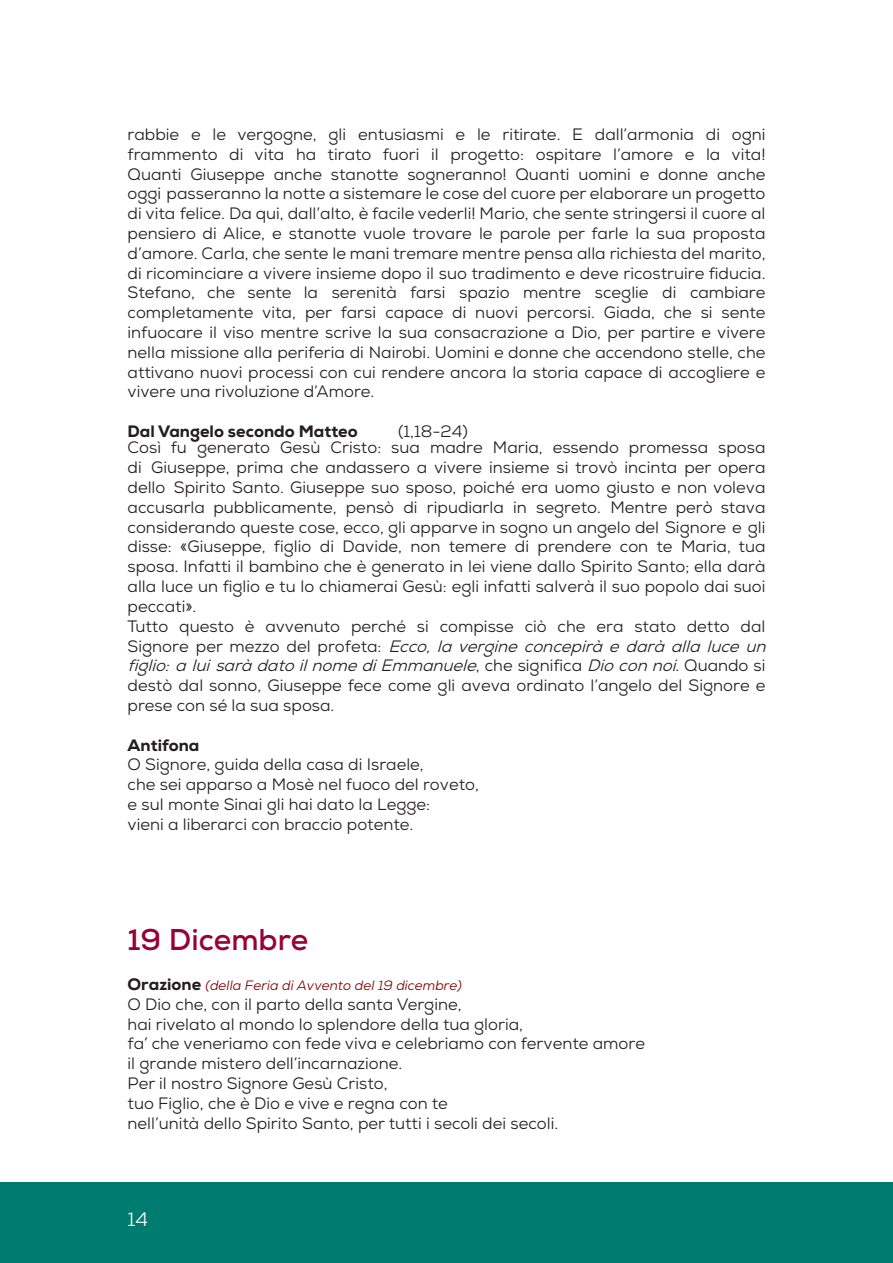
<style>
.page{position:relative;width:893px;height:1263px;background:#fff}
.page>*{position:absolute;margin:0;border:0;box-sizing:border-box;transform-origin:0 0}
.Normale{font:700 30px "Nexa";color:#903}
.t1{font:19.5px "Nexa";color:#fff}
.Normale-2{font:16.5px/19.8px "Nexa";color:#231f20}
.Normale-3{font:800 16.5px "Nexa";color:#231f20}
.Normale-4{font:italic 13.5px "Nexa";color:#800000}
.s1{font-style:italic}
.s2{font-weight:800}
.s3{font-weight:800;font-style:normal;font-size:16.5px;color:#231f20}
</style>
<div class="page">
<div style="left:0;top:1182px;width:893px;height:81px;background:#007b6f"></div>
<p class="Normale-2" style="left:128px;top:124px;width:639px;text-align:justify">rabbie e le vergogne, gli entusiasmi e le ritirate. E dall’armonia di ogni frammento di vita ha tirato fuori il progetto: ospitare l’amore e la vita!<br>Quanti Giuseppe anche stanotte sogneranno! Quanti uomini e donne anche oggi passeranno la notte a sistemare le cose del cuore per elaborare un progetto di vita felice. Da qui, dall’alto, è facile vederli! Mario, che sente stringersi il cuore al pensiero di Alice, e stanotte vuole trovare le parole per farle la sua proposta d’amore. Carla, che sente le mani tremare mentre pensa alla richiesta del marito, di ricominciare a vivere insieme dopo il suo tradimento e deve ricostruire fiducia.<br>Stefano, che sente la serenità farsi spazio mentre sceglie di cambiare completamente vita, per farsi capace di nuovi percorsi. Giada, che si sente infuocare il viso mentre scrive la sua consacrazione a Dio, per partire e vivere nella missione alla periferia di Nairobi. Uomini e donne che accendono stelle, che attivano nuovi processi con cui rendere ancora la storia capace di accogliere e vivere una rivoluzione d’Amore.</p>
<p class="Normale-3" style="left:128px;top:421px;width:232px">Dal Vangelo secondo Matteo</p>
<p class="Normale-2" style="left:128px;top:423px;width:639px;line-height:16.5px;text-indent:271px">(1,18-24)<br>Così fu generato Gesù Cristo: sua madre Maria, essendo promessa sposa</p>
<p class="Normale-2" style="left:128px;top:458px;width:645px">di Giuseppe, prima che andassero a vivere insieme si trovò incinta per opera dello Spirito Santo. Giuseppe suo sposo, poiché era uomo giusto e non voleva accusarla pubblicamente, pensò di ripudiarla in segreto. Mentre però stava considerando queste cose, ecco, gli apparve in sogno un angelo del Signore e gli disse: «Giuseppe, figlio di Davide, non temere di prendere con te Maria, tua sposa. Infatti il bambino che è generato in lei viene dallo Spirito Santo; ella darà alla luce un figlio e tu lo chiamerai Gesù: egli infatti salverà il suo popolo dai suoi peccati».<br>Tutto questo è avvenuto perché si compisse ciò che era stato detto dal S i g n o r e p e r m e z z o d e l p r o f e t a : <span class="s1">Ecco, la vergine concepirà e darà alla luce un figlio:a luisarà datoilnomediEmmanuele</span>, c h e s i g n i f i c a <span class="s1">Dioconnoi</span>. Q u a n d o s i destò dal sonno, Giuseppe fece come gli aveva ordinato l’angelo del Signore e prese con sé la sua sposa.</p>
<p class="Normale-2" style="left:128px;top:735px;width:353px"><span class="s2">Antifona<br></span>O Signore, guida della casa di Israele,<br>che sei apparso a Mosè nel fuoco del roveto, e sul monte Sinai gli hai dato la Legge:<br>vieni a liberarci con braccio potente.</p>
<p class="Normale" style="left:128px;top:921px;width:182px">19 Dicembre</p>
<p class="Normale-4" style="left:128px;top:977px;width:336px"><span class="s3">Orazione</span> (della Feria di Avvento del 19 dicembre)</p>
<p class="Normale-2" style="left:128px;top:994px;width:519px">O Dio che, con il parto della santa Vergine,<br>hai rivelato al mondo lo splendore della tua gloria,<br>fa’ che veneriamo con fede viva e celebriamo con fervente amore il grande mistero dell’incarnazione.<br>Per il nostro Signore Gesù Cristo,<br>tuo Figlio, che è Dio e vive e regna con te<br>nell’unità dello Spirito Santo, per tutti i secoli dei secoli.</p>
<p class="t1" style="left:128px;top:1207px;width:22px">14</p>
</div>
